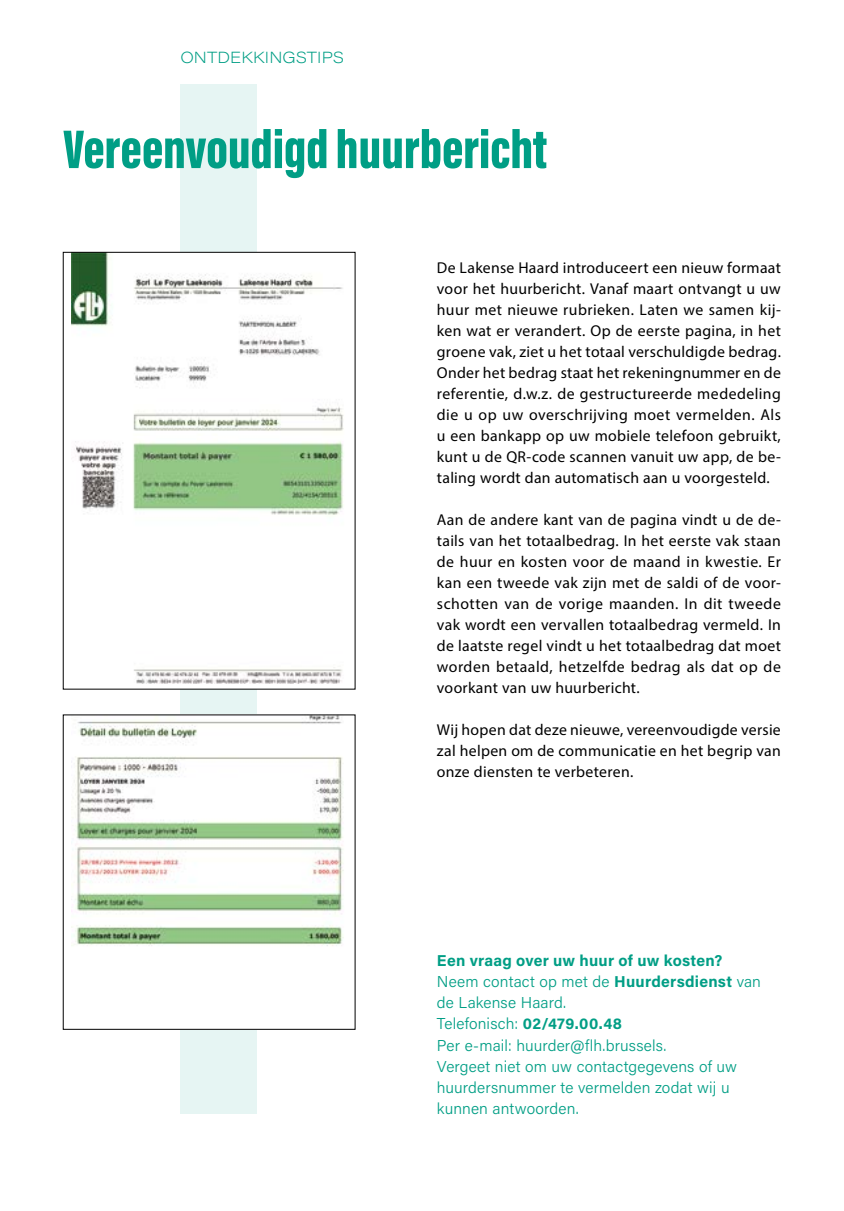
<style>
.page{position:relative;width:844px;height:1211px;background:#fff}
.page>*{position:absolute;margin:0;border:0;box-sizing:border-box;transform-origin:0 0}
.t1{font:900 56px "Acumin Pro Extra Cond";color:#009e85}
.t2{font:15.75px/21px "Myriad Pro";letter-spacing:.02em;color:#000;text-align:justify}
.t3{font:300 15.75px/21px "Acumin Pro";letter-spacing:.01em;color:#009e85}
.t4{font:200 15.75px "Acumin Pro Wide";letter-spacing:.01em;color:#009e85}
.s1{font-weight:700}
</style>
<div class="page">
<div style="left:180px;top:84px;width:76px;height:1029px;background:#e6f5f3"></div>
<div style="left:63px;top:252px;width:292px;height:437px;background:#fff"></div>
<img style="left:71px;top:254px;width:273px;height:429px">
<img style="left:71px;top:716px;width:273px;height:311px">
<p class="t4" style="left:180px;top:46px;width:165px">ONTDEKKINGSTIPS</p>
<h1 class="t1" style="left:63px;top:115px;width:485px">Vereenvoudigd huurbericht</h1>
<p class="t2" style="left:437px;top:257px;width:345px">De Lakense Haard introduceert een nieuw formaat voor het huurbericht. Vanaf maart ontvangt u uw huur met nieuwe rubrieken. Laten we samen kij&shy;ken wat er verandert. Op de eerste pagina, in het groene vak, ziet u het totaal verschuldigde bedrag.<br>Onder het bedrag staat het rekeningnummer en de referentie, d.w.z. de gestructureerde mededeling die u op uw overschrijving moet vermelden. Als u een bankapp op uw mobiele telefoon gebruikt, kunt u de QR-code scannen vanuit uw app, de be&shy;taling wordt dan automatisch aan u voorgesteld.</p>
<p class="t2" style="left:437px;top:509px;width:345px">Aan de andere kant van de pagina vindt u de de&shy;tails van het totaalbedrag. In het eerste vak staan de huur en kosten voor de maand in kwestie. Er kan een tweede vak zijn met de saldi of de voor&shy;schotten van de vorige maanden. In dit tweede vak wordt een vervallen totaalbedrag vermeld. In de laatste regel vindt u het totaalbedrag dat moet worden betaald, hetzelfde bedrag als dat op de voorkant van uw huurbericht.</p>
<p class="t2" style="left:437px;top:719px;width:345px">Wij hopen dat deze nieuwe, vereenvoudigde versie zal helpen om de communicatie en het begrip van onze diensten te verbeteren.</p>
<p class="t3" style="left:437px;top:949px;width:325px"><span class="s1">Een vraag over uw huur of uw kosten?<br></span>Neem contact op met de <span class="s1">Huurdersdienst</span> van de Lakense Haard.<br>Telefonisch: <span class="s1">02/479.00.48<br></span>Per e-mail: huurder@flh.brussels.<br>Vergeet niet om uw contactgegevens of uw huurdersnummer te vermelden zodat wij u kunnen antwoorden.</p>
</div>
